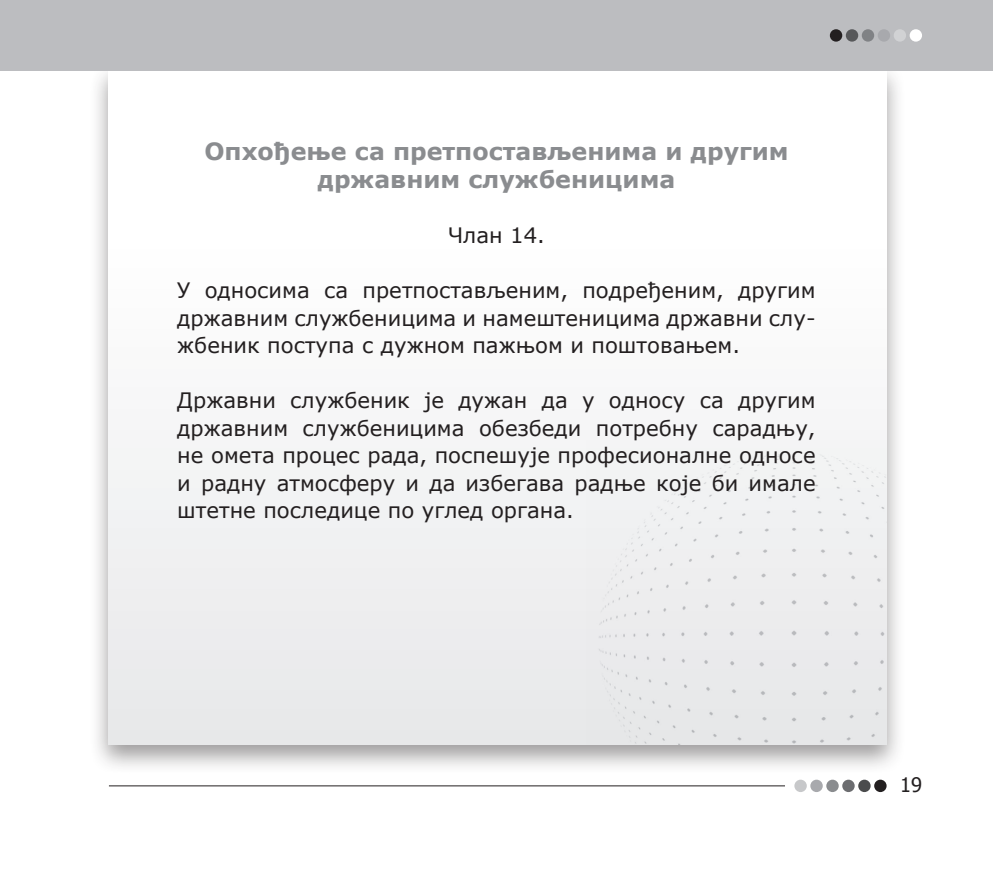
<style>
.page{position:relative;width:993px;height:886px;background:#fff}
.page>*{position:absolute;margin:0;border:0;box-sizing:border-box;transform-origin:0 0}
.Podnaslov{font:700 23.75px/28.5px "Verdana Cyr";color:#8a8c8f;text-align:center}
.Tekst{font:21.25px/27.5px "Verdana Cyr";color:#231f20;text-align:justify}
.t1{font:20px "Tahoma";color:#231f20}
</style>
<div class="page">
<div style="left:89px;top:60px;width:846px;height:734px;background:#231f20;opacity:.45"></div>
<div style="left:109px;top:69px;width:777px;height:675px;background:linear-gradient(to bottom,#fff,#e8e9ea)"></div>
<div style="left:0;top:0;width:992px;height:71px;background:#bcbdc0"></div>
<div style="left:909px;top:29px;width:12px;height:13px;background:#fff;border-radius:50%"></div>
<div style="left:893px;top:29px;width:12px;height:13px;background:#d1d2d4;border-radius:50%"></div>
<div style="left:877px;top:29px;width:12px;height:13px;background:#a8a9ad;border-radius:50%"></div>
<div style="left:861px;top:29px;width:12px;height:13px;background:#808285;border-radius:50%"></div>
<div style="left:845px;top:29px;width:12px;height:13px;background:#57585a;border-radius:50%"></div>
<div style="left:829px;top:29px;width:13px;height:13px;background:#231f20;border-radius:50%"></div>
<div style="left:794px;top:780px;width:12px;height:12px;background:#c7c8ca;border-radius:50%"></div>
<div style="left:810px;top:780px;width:12px;height:12px;background:#a8a9ad;border-radius:50%"></div>
<div style="left:826px;top:780px;width:12px;height:12px;background:#8a8c8f;border-radius:50%"></div>
<div style="left:842px;top:780px;width:12px;height:12px;background:#6c6d70;border-radius:50%"></div>
<div style="left:857px;top:780px;width:13px;height:12px;background:#4b4c4d;border-radius:50%"></div>
<div style="left:873px;top:780px;width:13px;height:12px;background:#231f20;border-radius:50%"></div>
<hr style="left:109px;top:785px;width:675px;height:1px;background:#231f20">
<div style="left:573px;top:431px;width:313px;height:313px;background:#f4f4f5"></div>
<img style="left:586px;top:453px;width:300px;height:291px">
<p class="Podnaslov" style="left:204px;top:136px;width:585px">Опхођење са претпостављенима и другим државним службеницима</p>
<p class="Tekst" style="left:448px;top:221px;width:98px">Члан 14.</p>
<p class="Tekst" style="left:177px;top:276px;width:639px">У односима са претпостављеним, подређеним, другим државним службеницима и намештеницима државни слу&shy;жбеник поступа с дужном пажњом и поштовањем.</p>
<p class="Tekst" style="left:177px;top:386px;width:639px">Државни службеник је дужан да у односу са другим државним службеницима обезбеди потребну сарадњу, не омета процес рада, поспешује професионалне односе и радну атмосферу и да избегава радње које би имале штетне последице по углед органа.</p>
<p class="t1" style="left:900px;top:771px;width:23px">19</p>
</div>
